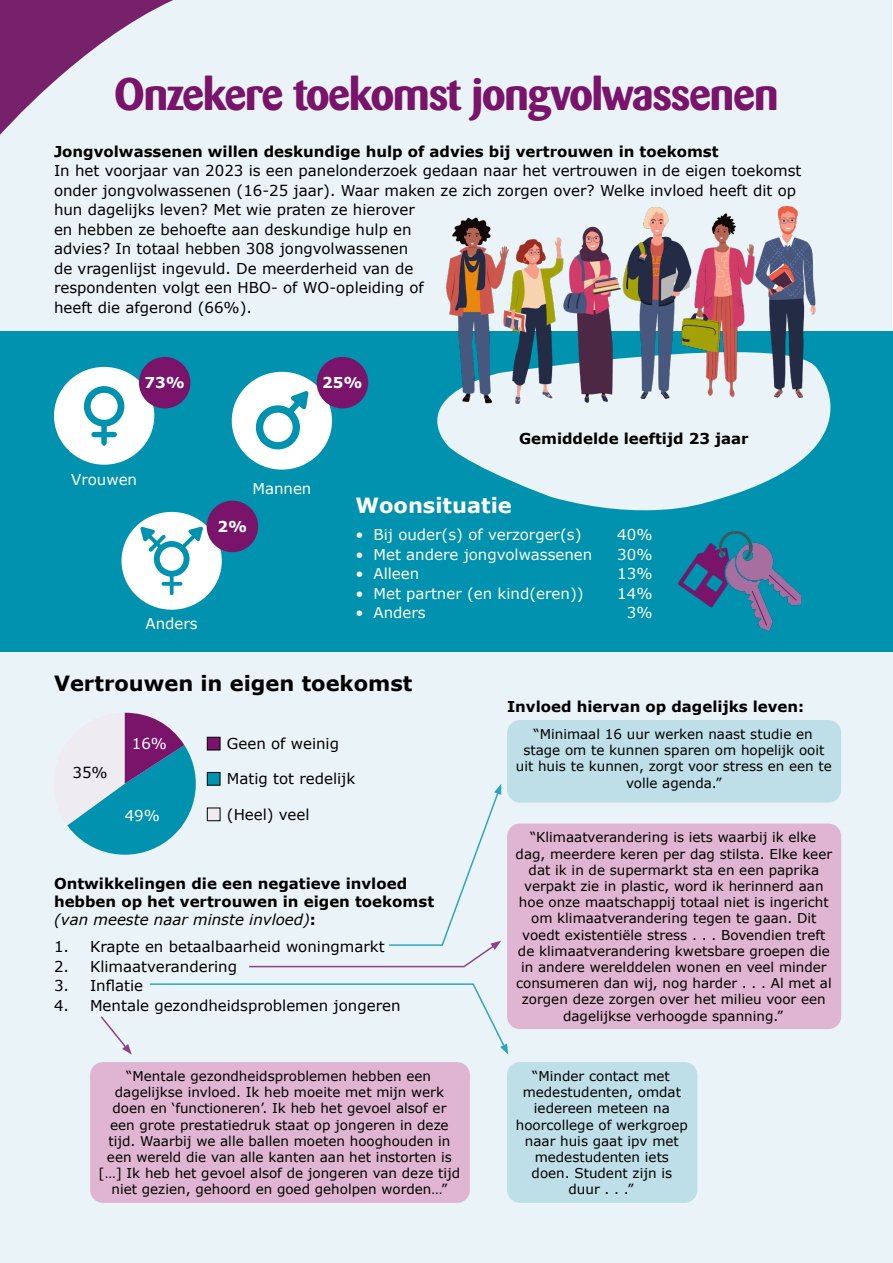
<style>
.page{position:relative;width:893px;height:1263px;background:#fff}
.page>*{position:absolute;margin:0;border:0;box-sizing:border-box;transform-origin:0 0}
.Titel_barmeno_paars_H1{font:700 45px "Barmeno";letter-spacing:-.025em;color:#79146a}
.Subkop2_zwart{font:700 21px "Verdana";color:#000}
.Subkop2_wit{font:700 21px "Verdana";color:#fff}
.Broodtekst_zwart{font:15px/19.5px "Verdana";color:#000}
.Broodtekst_wit{font:15px "Verdana";color:#fff}
.Broodtekst_zwart-2{font:700 15px "Verdana";color:#000}
.Subsubkop3_zwart{font:700 15px/18px "Verdana";color:#000}
.Broodtekst_wit-2{font:700 15px "Verdana";color:#fff}
.Broodtekst_zwart_gecentreerd_9{font:13.5px/16.2px "Verdana";color:#000;text-align:center}
.s1{font-weight:400;font-style:italic}
</style>
<div class="page">
<div style="left:0;top:331px;width:893px;height:322px;background:#0092ae"></div>
<div style="left:0;top:653px;width:893px;height:610px;background:#eaf4f8"></div>
<div style="left:0;top:0;width:892px;height:331px;background:#eaf4f8"></div>
<svg style="left:437px;top:385px;width:394px;height:126px;fill:#eaf4f8"></svg>
<img style="left:447px;top:206px;width:379px;height:198px">
<svg style="left:100px;top:1016px;width:32px;height:38px"></svg>
<img style="left:678px;top:532px;width:123px;height:98px">
<div style="left:122px;top:512px;width:100px;height:98px;background:#fff;border-radius:50%"></div>
<div style="left:54px;top:367px;width:100px;height:98px;background:#fff;border-radius:50%"></div>
<div style="left:232px;top:372px;width:100px;height:98px;background:#fff;border-radius:50%"></div>
<svg style="left:170px;top:572px;width:4px;height:23px"></svg>
<svg style="left:162px;top:582px;width:20px;height:4px"></svg>
<svg style="left:141px;top:526px;width:61px;height:52px"></svg>
<svg style="left:83px;top:386px;width:42px;height:60px"></svg>
<svg style="left:255px;top:391px;width:54px;height:59px"></svg>
<div style="left:139px;top:357px;width:51px;height:51px;background:#79146a;border-radius:50%"></div>
<div style="left:317px;top:357px;width:51px;height:51px;background:#79146a;border-radius:50%"></div>
<div style="left:207px;top:501px;width:51px;height:51px;background:#79146a;border-radius:50%"></div>
<svg style="left:249px;top:784px;width:252px;height:184px"></svg>
<svg style="left:149px;top:983px;width:359px;height:71px"></svg>
<svg style="left:0;top:0;width:173px;height:135px"></svg>
<div style="left:90px;top:1062px;width:380px;height:141px;background:#dfb5d1;border-radius:13px"></div>
<div style="left:507px;top:720px;width:334px;height:82px;background:#bedee8;border-radius:13px"></div>
<div style="left:507px;top:823px;width:334px;height:206px;background:#dfb5d1;border-radius:13px"></div>
<div style="left:507px;top:1062px;width:190px;height:141px;background:#bedee8;border-radius:13px"></div>
<svg style="left:67px;top:713px;width:129px;height:142px"></svg>
<div style="left:207px;top:737px;width:13px;height:13px;background:#79146a;border:1px solid #000"></div>
<div style="left:207px;top:772px;width:13px;height:13px;background:#0092ae;border:1px solid #000"></div>
<div style="left:207px;top:808px;width:13px;height:13px;background:#eeebf1;border:1px solid #000"></div>
<h1 class="Titel_barmeno_paars_H1" style="left:115px;top:67px;width:665px">Onzekere toekomst jongvolwassenen</h1>
<p class="Broodtekst_zwart-2" style="left:54px;top:141px;width:666px">Jongvolwassenen willen deskundige hulp of advies bij vertrouwen in toekomst</p>
<p class="Broodtekst_zwart" style="left:54px;top:161px;width:749px">In het voorjaar van 2023 is een panelonderzoek gedaan naar het vertrouwen in de eigen toekomst onder jongvolwassenen (16-25 jaar). Waar maken ze zich zorgen over? Welke invloed heeft dit op hun dagelijks leven? Met wie praten ze hierover<br>en hebben ze behoefte aan deskundige hulp en<br>advies? In totaal hebben 308 jongvolwassenen<br>de vragenlijst ingevuld. De meerderheid van de<br>respondenten volgt een HBO- of WO-opleiding of<br>heeft die afgerond (66%).</p>
<p class="Broodtekst_wit-2" style="left:144px;top:372px;width:42px">73%</p>
<p class="Broodtekst_wit-2" style="left:322px;top:372px;width:42px">25%</p>
<p class="Broodtekst_wit" style="left:71px;top:469px;width:67px">Vrouwen</p>
<p class="Broodtekst_wit" style="left:252px;top:478px;width:61px">Mannen</p>
<p class="Broodtekst_wit-2" style="left:218px;top:516px;width:31px">2%</p>
<p class="Broodtekst_wit" style="left:146px;top:613px;width:54px">Anders</p>
<p class="Broodtekst_zwart-2" style="left:519px;top:427px;width:231px">Gemiddelde leeftijd 23 jaar</p>
<h2 class="Subkop2_wit" style="left:355px;top:490px;width:158px">Woonsituatie</h2>
<p class="Broodtekst_wit" style="left:355px;top:524px;width:227px">• Bij ouder(s) of verzorger(s)</p>
<p class="Broodtekst_wit" style="left:617px;top:524px;width:37px">40%</p>
<p class="Broodtekst_wit" style="left:355px;top:544px;width:238px">• Met andere jongvolwassenen</p>
<p class="Broodtekst_wit" style="left:617px;top:544px;width:37px">30%</p>
<p class="Broodtekst_wit" style="left:355px;top:563px;width:65px">• Alleen</p>
<p class="Broodtekst_wit" style="left:617px;top:563px;width:37px">13%</p>
<p class="Broodtekst_wit" style="left:355px;top:583px;width:230px">• Met partner (en kind(eren))</p>
<p class="Broodtekst_wit" style="left:617px;top:583px;width:37px">14%</p>
<p class="Broodtekst_wit" style="left:355px;top:602px;width:72px">• Anders</p>
<p class="Broodtekst_wit" style="left:627px;top:602px;width:27px">3%</p>
<h2 class="Subkop2_zwart" style="left:54px;top:668px;width:360px">Vertrouwen in eigen toekomst</h2>
<p class="Broodtekst_zwart" style="left:73px;top:763px;width:37px">35%</p>
<p class="Broodtekst_wit" style="left:132px;top:733px;width:37px">16%</p>
<p class="Broodtekst_wit" style="left:125px;top:805px;width:37px">49%</p>
<p class="Broodtekst_zwart" style="left:227px;top:733px;width:114px">Geen of weinig</p>
<p class="Broodtekst_zwart" style="left:227px;top:768px;width:130px">Matig tot redelijk</p>
<p class="Broodtekst_zwart" style="left:227px;top:805px;width:84px">(Heel) veel</p>
<h3 class="Subsubkop3_zwart" style="left:54px;top:874px;width:382px">Ontwikkelingen die een negatieve invloed hebben op het vertrouwen in eigen toekomst <span class="s1">(van meeste naar minste invloed)</span>:</h3>
<p class="Broodtekst_zwart" style="left:54px;top:937px;width:332px">1. Krapte en betaalbaarheid woningmarkt</p>
<p class="Broodtekst_zwart" style="left:54px;top:956px;width:185px">2. Klimaatverandering</p>
<p class="Broodtekst_zwart" style="left:54px;top:976px;width:91px">3. Inflatie</p>
<p class="Broodtekst_zwart" style="left:54px;top:995px;width:348px">4. Mentale gezondheidsproblemen jongeren</p>
<p class="Broodtekst_zwart_gecentreerd_9" style="left:99px;top:1068px;width:363px">“Mentale gezondheidsproblemen hebben een dagelijkse invloed. Ik heb moeite met mijn werk doen en ‘functioneren’. Ik heb het gevoel alsof er een grote prestatiedruk staat op jongeren in deze tijd. Waarbij we alle ballen moeten hooghouden in een wereld die van alle kanten aan het instorten is […] Ik heb het gevoel alsof de jongeren van deze tijd niet gezien, gehoord en goed geholpen worden…”</p>
<p class="Broodtekst_zwart-2" style="left:507px;top:696px;width:299px">Invloed hiervan op dagelijks leven:</p>
<p class="Broodtekst_zwart_gecentreerd_9" style="left:516px;top:726px;width:318px">“Minimaal 16 uur werken naast studie en stage om te kunnen sparen om hopelijk ooit uit huis te kunnen, zorgt voor stress en een te volle agenda.”</p>
<p class="Broodtekst_zwart_gecentreerd_9" style="left:516px;top:829px;width:318px">“Klimaatverandering is iets waarbij ik elke dag, meerdere keren per dag stilsta. Elke keer dat ik in de supermarkt sta en een paprika verpakt zie in plastic, word ik herinnerd aan hoe onze maatschappij totaal niet is ingericht om klimaatverandering tegen te gaan. Dit voedt existentiële stress . . . Bovendien treft de klimaatverandering kwetsbare groepen die in andere werelddelen wonen en veel minder consumeren dan wij, nog harder . . . Al met al zorgen deze zorgen over het milieu voor een dagelijkse verhoogde spanning.”</p>
<p class="Broodtekst_zwart_gecentreerd_9" style="left:516px;top:1068px;width:173px">“Minder contact met medestudenten, omdat iedereen meteen na hoorcollege of werkgroep naar huis gaat ipv met medestudenten iets doen. Student zijn is duur . . .”</p>
</div>
